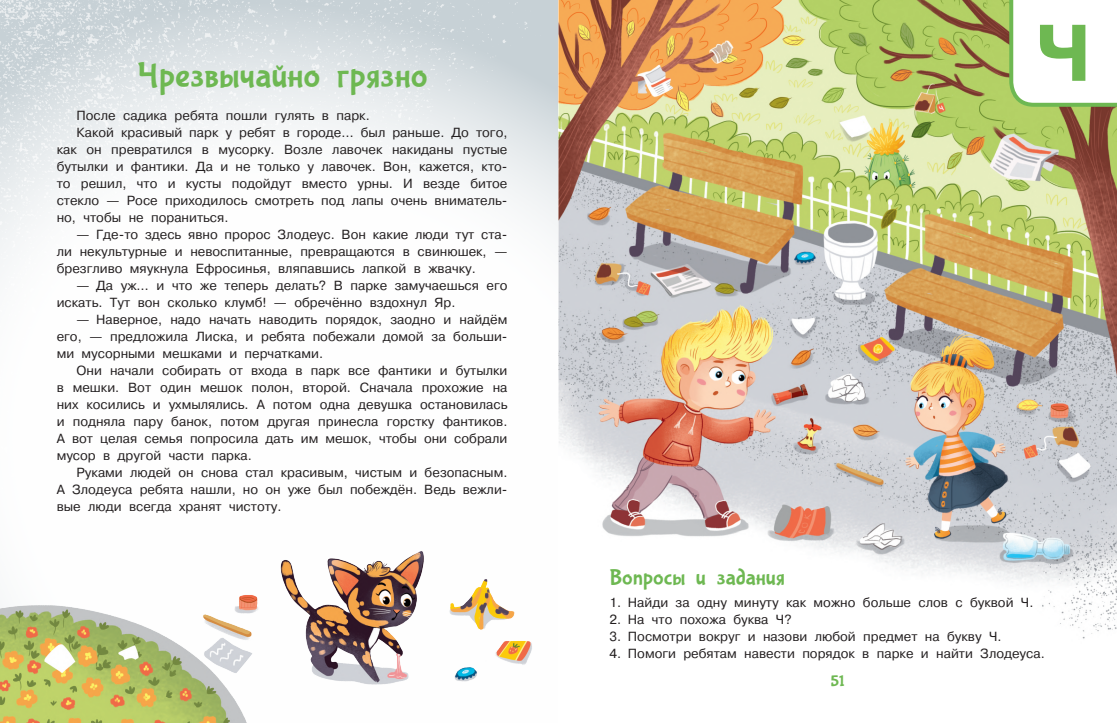
<style>
.page{position:relative;width:1117px;height:723px;background:#fff}
.page>*{position:absolute;margin:0;border:0;box-sizing:border-box;transform-origin:0 0}
.текст{font:700 80px "Pragmatica";color:#6eb852}
.заг{font:35px "Bubblegum Sans Rus";color:#6eb852}
.доп{font:22px "Bubblegum Sans Rus";color:#6eb852}
.колонцифра{font:16px "Bubblegum Sans Rus";color:#6eb852}
.текст-2{font:13.2px/17px "Pragmatica";color:#231f20;text-align:justify}
.вопросы{font:13.2px "Pragmatica";color:#231f20}
</style>
<div class="page">
<svg style="left:0;top:0;width:558px;height:265px"></svg>
<img style="left:558px;top:0;width:559px;height:639px">
<img style="left:0;top:551px;width:532px;height:172px">
<svg style="left:1009px;top:0;width:108px;height:107px"></svg>
<p class="заг" style="left:137px;top:56px;width:293px">Чрезвычайно грязно</p>
<p class="текст-2" style="left:77px;top:107px;width:295px">После садика ребята пошли гулять в парк.</p>
<p class="текст-2" style="left:57px;top:124px;width:452px;text-indent:20px">Какой красивый парк у ребят в городе… был раньше. До того, как он превратился в мусорку. Возле лавочек накиданы пустые бутылки и фантики. Да и не только у лавочек. Вон, кажется, кто&shy;то решил, что и кусты подойдут вместо урны. И везде битое стекло — Росе приходилось смотреть под лапы очень вниматель&shy;но, чтобы не пораниться.</p>
<p class="текст-2" style="left:57px;top:226px;width:452px;text-indent:20px">— Где-то здесь явно пророс Злодеус. Вон какие люди тут ста&shy;ли некультурные и невоспитанные, превращаются в свинюшек, — брезгливо мяукнула Ефросинья, вляпавшись лапкой в жвачку.</p>
<p class="текст-2" style="left:57px;top:277px;width:452px;text-indent:20px">— Да уж… и что же теперь делать? В парке замучаешься его искать. Тут вон сколько клумб! — обречённо вздохнул Яр.</p>
<p class="текст-2" style="left:57px;top:311px;width:452px;text-indent:20px">— Наверное, надо начать наводить порядок, заодно и найдём его, — предложила Лиска, и ребята побежали домой за больши&shy;ми мусорными мешками и перчатками.</p>
<p class="текст-2" style="left:57px;top:362px;width:452px;text-indent:20px">Они начали собирать от входа в парк все фантики и бутылки в мешки. Вот один мешок полон, второй. Сначала прохожие на них косились и ухмылялись. А потом одна девушка остановилась и подняла пару банок, потом другая принесла горстку фантиков.<br>А вот целая семья попросила дать им мешок, чтобы они собрали мусор в другой части парка.</p>
<p class="текст-2" style="left:57px;top:464px;width:452px;text-indent:20px">Руками людей он снова стал красивым, чистым и безопасным.<br>А Злодеуса ребята нашли, но он уже был побеждён. Ведь вежли&shy;вые люди всегда хранят чистоту.</p>
<p class="текст" style="left:1036px;top:1px;width:57px">Ч</p>
<p class="доп" style="left:609px;top:565px;width:177px">Вопросы и задания</p>
<p class="вопросы" style="left:609px;top:594px;width:425px">1. Найди за одну минуту как можно больше слов с буквой Ч.</p>
<p class="вопросы" style="left:609px;top:611px;width:184px">2. На что похожа буква Ч?</p>
<p class="вопросы" style="left:609px;top:628px;width:393px">3. Посмотри вокруг и назови любой предмет на букву Ч.</p>
<p class="вопросы" style="left:609px;top:645px;width:437px">4. Помоги ребятам навести порядок в парке и найти Злодеуса.</p>
<p class="колонцифра" style="left:831px;top:673px;width:15px">51</p>
</div>
